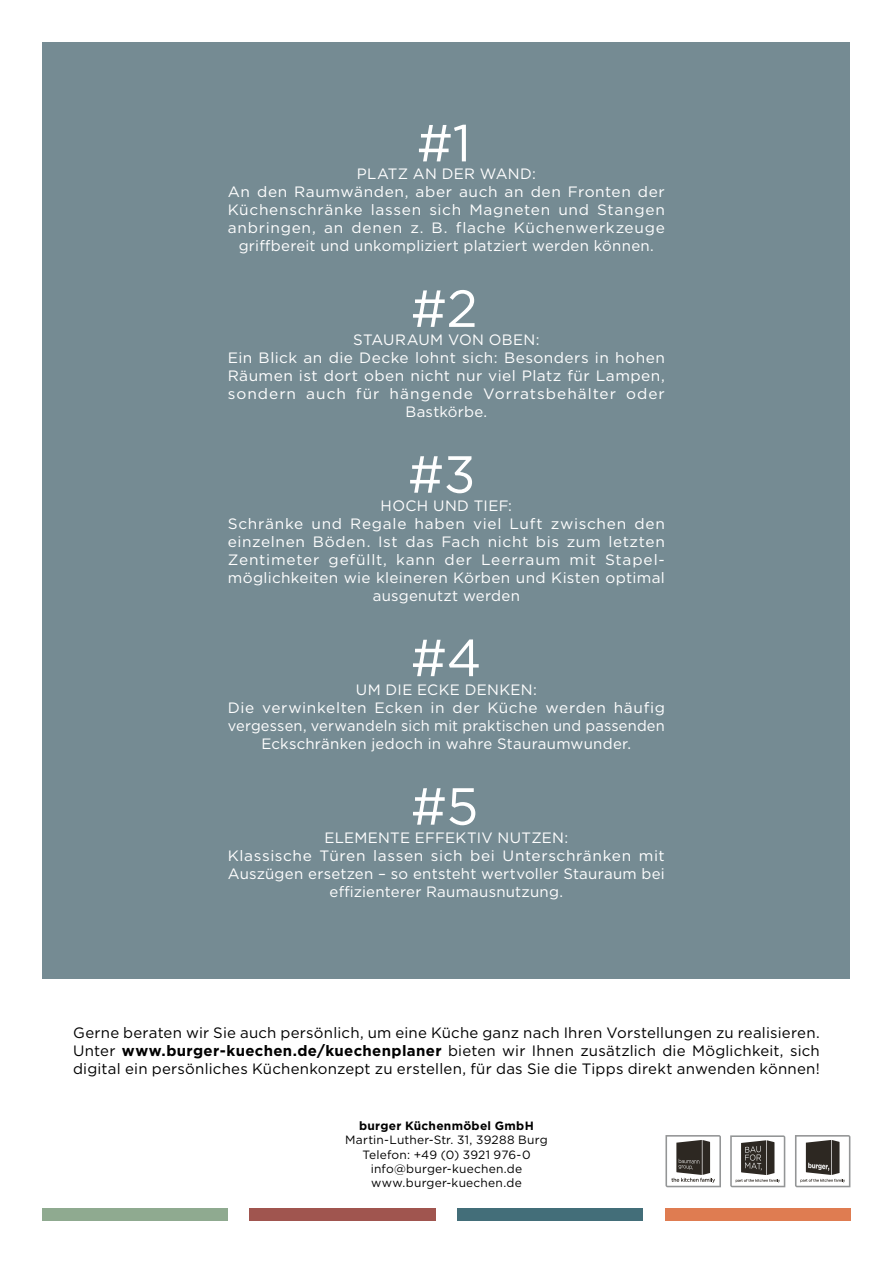
<style>
.page{position:relative;width:893px;height:1263px;background:#fff}
.page>*{position:absolute;margin:0;border:0;box-sizing:border-box;transform-origin:0 0}
.DE{font:52.05px "Gotham";color:#fff}
.DE-2{font:15px/18px "Gotham";letter-spacing:.03em;color:#fff;text-align:center}
.HEADLINE_EINSTIEG{font:15px/18px "Gotham";letter-spacing:.015em;color:#000;text-align:justify}
.HEADLINE_EINSTIEG-2{font:15px "Gotham";letter-spacing:.02em;color:#fff}
.t1{font:12px "Gotham";letter-spacing:.015em;color:#000}
.DE-3{font:700 12px "Gotham";letter-spacing:.02em;color:#000}
.s1{font-weight:700}
</style>
<div class="page">
<div style="left:457px;top:1208px;width:186px;height:12px;background:#436e79"></div>
<div style="left:250px;top:1208px;width:185px;height:12px;background:#a0554f"></div>
<div style="left:665px;top:1208px;width:185px;height:12px;background:#df7c51"></div>
<div style="left:43px;top:43px;width:807px;height:936px;background:#758b93"></div>
<svg style="left:795px;top:1135px;width:55px;height:52px"></svg>
<svg style="left:730px;top:1135px;width:55px;height:52px"></svg>
<svg style="left:665px;top:1135px;width:56px;height:52px"></svg>
<p class="DE" style="left:417px;top:110px;width:56px">#1</p>
<p class="HEADLINE_EINSTIEG-2" style="left:357px;top:164px;width:181px">PLATZ AN DER WAND:</p>
<p class="DE-2" style="left:228px;top:183px;width:439px">An den Raumwänden, aber auch an den Fronten der Küchenschränke lassen sich Magneten und Stangen anbringen, an denen z. B. flache Küchenwerkzeuge griffbereit und unkompliziert platziert werden können.</p>
<p class="DE" style="left:411px;top:275px;width:69px">#2</p>
<p class="HEADLINE_EINSTIEG-2" style="left:353px;top:330px;width:188px">STAURAUM VON OBEN:</p>
<p class="DE-2" style="left:228px;top:349px;width:439px">Ein Blick an die Decke lohnt sich: Besonders in hohen Räumen ist dort oben nicht nur viel Platz für Lampen, sondern auch für hängende Vorratsbehälter oder Bastkörbe.</p>
<p class="DE" style="left:408px;top:441px;width:69px">#3</p>
<p class="HEADLINE_EINSTIEG-2" style="left:381px;top:496px;width:133px">HOCH UND TIEF:</p>
<p class="DE-2" style="left:228px;top:514px;width:439px">Schränke und Regale haben viel Luft zwischen den einzelnen Böden. Ist das Fach nicht bis zum letzten Zentimeter gefüllt, kann der Leerraum mit Stapel&shy;möglichkeiten wie kleineren Körben und Kisten optimal ausgenutzt werden</p>
<p class="DE" style="left:411px;top:624px;width:72px">#4</p>
<p class="HEADLINE_EINSTIEG-2" style="left:356px;top:680px;width:183px">UM DIE ECKE DENKEN:</p>
<p class="DE-2" style="left:228px;top:698px;width:439px">Die verwinkelten Ecken in der Küche werden häufig vergessen, verwandeln sich mit praktischen und passenden<br>Eckschränken jedoch in wahre Stauraumwunder.</p>
<p class="DE" style="left:411px;top:773px;width:69px">#5</p>
<p class="HEADLINE_EINSTIEG-2" style="left:324px;top:828px;width:245px">ELEMENTE EFFEKTIV NUTZEN:</p>
<p class="DE-2" style="left:228px;top:846px;width:439px">Klassische Türen lassen sich bei Unterschränken mit<br>Auszügen ersetzen – so entsteht wertvoller Stauraum bei effizienterer Raumausnutzung.</p>
<p class="HEADLINE_EINSTIEG" style="left:73px;top:1023px;width:748px">Gerne beraten wir Sie auch persönlich, um eine Küche ganz nach Ihren Vorstellungen zu realisieren.<br>Unter <span class="s1">www.burger-kuechen.de/kuechenplaner</span> bieten wir Ihnen zusätzlich die Möglichkeit, sich digital ein persönliches Küchenkonzept zu erstellen, für das Sie die Tipps direkt anwenden können!</p>
<p class="DE-3" style="left:359px;top:1117px;width:176px">burger Küchenmöbel GmbH</p>
<p class="t1" style="left:345px;top:1132px;width:204px">Martin-Luther-Str. 31, 39288 Burg</p>
<p class="t1" style="left:362px;top:1146px;width:170px">Telefon: +49 (0) 3921 976-0</p>
<p class="t1" style="left:371px;top:1161px;width:153px">info@burger-kuechen.de</p>
<p class="t1" style="left:371px;top:1175px;width:152px">www.burger-kuechen.de</p>
</div>
